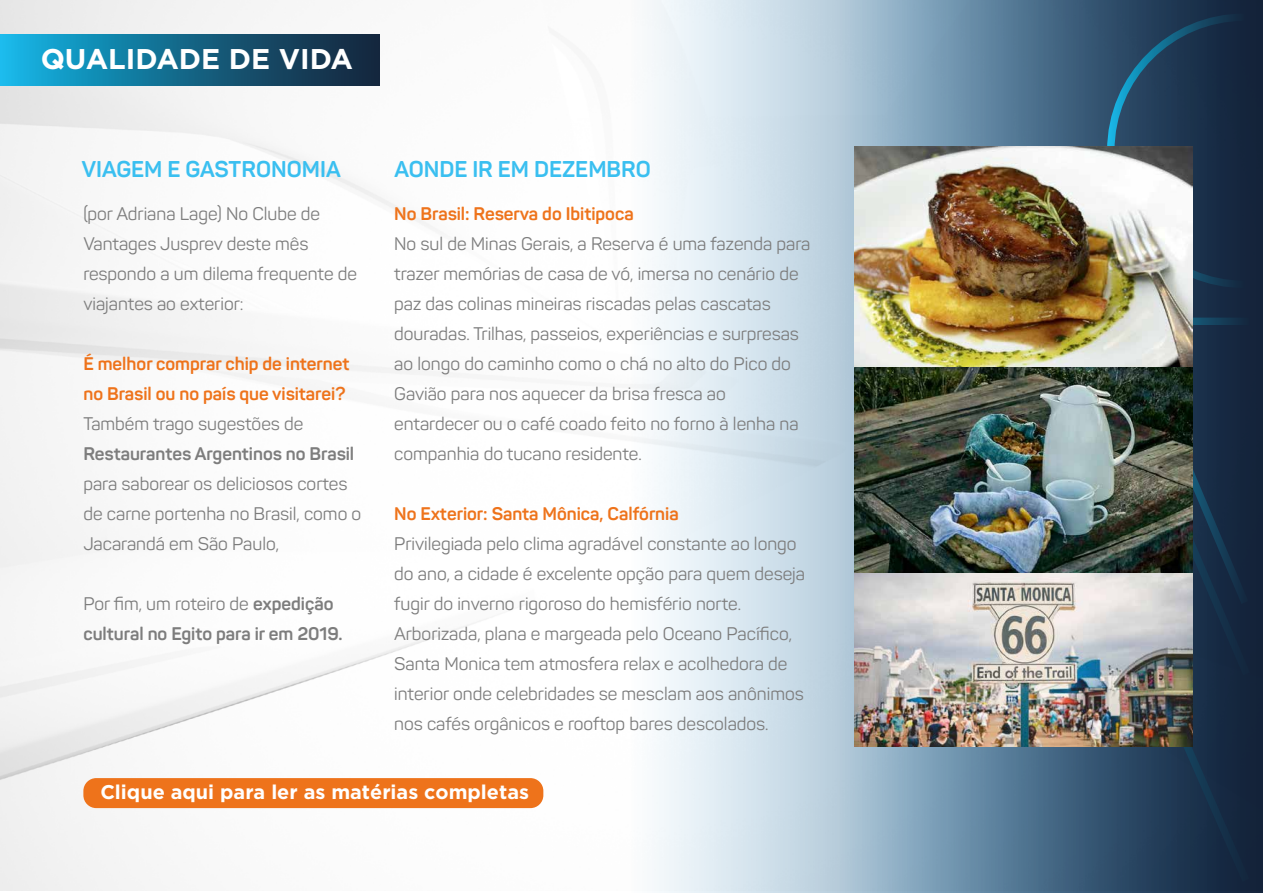
<style>
.page{position:relative;width:1263px;height:893px;background:#fff}
.page>*{position:absolute;margin:0;border:0;box-sizing:border-box;transform-origin:0 0}
.t1{font:700 28.5px "Gotham";color:#fff}
.t2{font:700 22.5px "Panton";color:#3abff0}
.t3{font:700 19.8px "Gotham";color:#fff}
.t4{font:18px/30px "Panton";color:#7d7d7d}
.t5{font:700 18px/30px "Panton";color:#ee731b}
.t6{font:700 18px/30px "Panton";color:#7d7d7d}
.s1{font-weight:400}
</style>
<div class="page">
<img style="left:0;top:0;width:544px;height:891px">
<svg style="left:632px;top:0;width:208px;height:893px"></svg>
<svg style="left:840px;top:0;width:423px;height:893px;background:#6f8da5"></svg>
<div style="left:0;top:34px;width:379px;height:51px;background:linear-gradient(to right,#14b4e3,#141e33)"></div>
<svg style="left:990px;top:612px;width:266px;height:278px;background:#2b4661"></svg>
<svg style="left:1103px;top:10px;width:149px;height:282px;background:#1d3752"></svg>
<svg style="left:1192px;top:314px;width:65px;height:298px;background:#172c44"></svg>
<img style="left:854px;top:146px;width:338px;height:601px">
<div style="left:83px;top:778px;width:460px;height:30px;background:#ee731b;border-radius:13px"></div>
<h1 class="t1" style="left:41px;top:42px;width:314px">QUALIDADE DE VIDA</h1>
<p class="t2" style="left:82px;top:155px;width:261px">VIAGEM E GASTRONOMIA</p>
<p class="t2" style="left:394px;top:155px;width:258px">AONDE IR EM DEZEMBRO</p>
<p class="t5" style="left:394px;top:198px;width:241px">No Brasil: Reserva do Ibitipoca</p>
<p class="t4" style="left:394px;top:228px;width:418px">No sul de Minas Gerais, a Reserva é uma fazenda para trazer memórias de casa de vó, imersa no cenário de paz das colinas mineiras riscadas pelas cascatas douradas. Trilhas, passeios, experiências e surpresas ao longo do caminho como o chá no alto do Pico do Gavião para nos aquecer da brisa fresca ao entardecer ou o café coado feito no forno à lenha na companhia do tucano residente.</p>
<p class="t4" style="left:83px;top:198px;width:275px">(por Adriana Lage) No Clube de<br>Vantages Jusprev deste mês respondo a um dilema frequente de viajantes ao exterior:</p>
<p class="t5" style="left:83px;top:348px;width:268px">É melhor comprar chip de internet no Brasil ou no país que visitarei?</p>
<p class="t4" style="left:83px;top:408px;width:221px">Também trago sugestões de</p>
<p class="t6" style="left:83px;top:438px;width:272px">Restaurantes Argentinos no Brasil</p>
<p class="t4" style="left:83px;top:468px;width:279px">para saborear os deliciosos cortes de carne portenha no Brasil, como o<br>Jacarandá em São Paulo,</p>
<p class="t5" style="left:394px;top:498px;width:286px">No Exterior: Santa Mônica, Calfórnia</p>
<p class="t4" style="left:394px;top:528px;width:412px">Privilegiada pelo clima agradável constante ao longo do ano, a cidade é excelente opção para quem deseja fugir do inverno rigoroso do hemisfério norte.<br>Arborizada, plana e margeada pelo Oceano Pacífico, Santa Monica tem atmosfera relax e acolhedora de interior onde celebridades se mesclam aos anônimos nos cafés orgânicos e rooftop bares descolados.</p>
<p class="t6" style="left:83px;top:588px;width:261px"><span class="s1">Por fim, um roteiro de</span> expedição cultural no Egito para ir em 2019.</p>
<p class="t3" style="left:100px;top:780px;width:430px">Clique aqui para ler as matérias completas</p>
</div>
